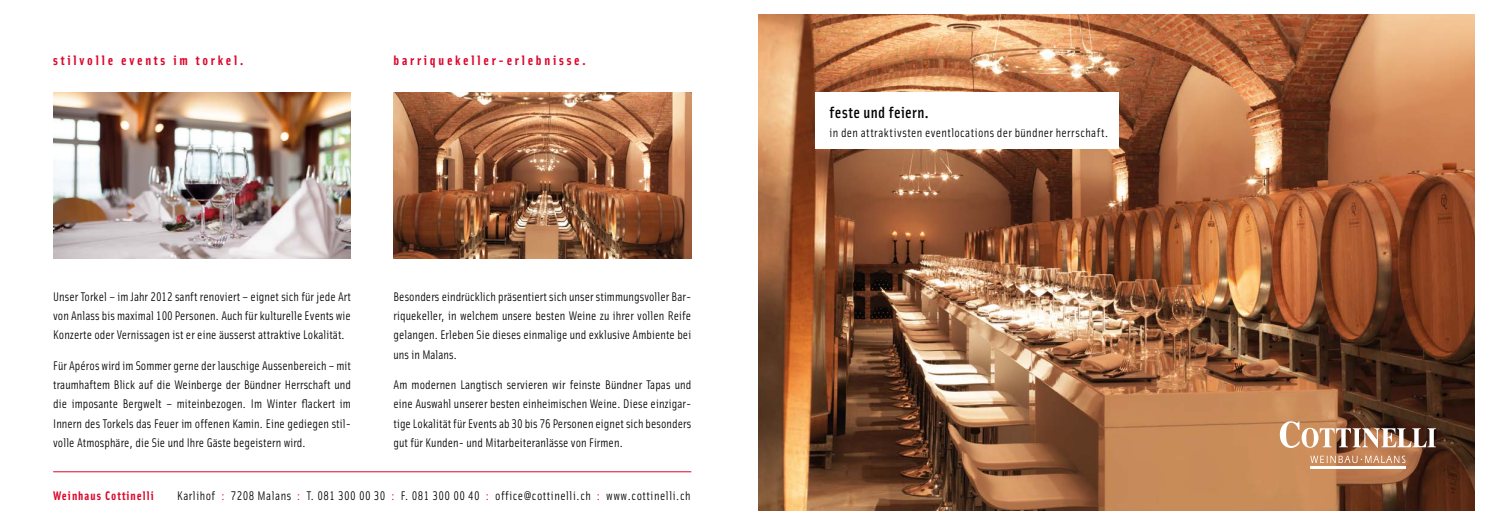
<style>
.page{position:relative;width:1489px;height:525px;background:#fff}
.page>*{position:absolute;margin:0;border:0;box-sizing:border-box;transform-origin:0 0}
.t1{font:16.25px "Solex Medium Lining";letter-spacing:.025em;color:#000}
.t2{font:13.75px "Solex Bold Lining";letter-spacing:.2em;color:#dd052b}
.t3{font:12.5px/19.4px "Solex Regular Lining";letter-spacing:.005em;color:#000;text-align:justify}
.t4{font:12.5px "Solex Regular Lining";letter-spacing:.04em;color:#000}
.t5{font:12.5px "Solex Regular Lining";letter-spacing:.03em;color:#000}
.t6{font:12.5px "Solex Bold Lining";letter-spacing:.08em;color:#dd052b}
.s1{color:#dd052b}
</style>
<div class="page">
<img style="left:758px;top:14px;width:716px;height:496px">
<div style="left:815px;top:92px;width:303px;height:57px;background:#fff"></div>
<hr style="left:1310px;top:466px;width:95px;height:3px;background:#fff">
<svg style="left:1279px;top:421px;width:156px;height:26px"></svg>
<svg style="left:1310px;top:455px;width:95px;height:8px"></svg>
<img style="left:53px;top:92px;width:298px;height:167px">
<img style="left:393px;top:92px;width:298px;height:167px">
<hr style="left:53px;top:471px;width:638px;height:1px;background:#dd052b">
<p class="t2" style="left:53px;top:51px;width:192px">stilvolle events im torkel.</p>
<p class="t2" style="left:393px;top:51px;width:194px">barriquekeller-erlebnisse.</p>
<p class="t3" style="left:53px;top:286px;width:299px">Unser Torkel – im Jahr 2012 sanft renoviert – eignet sich für jede Art von Anlass bis maximal 100 Personen. Auch für kulturelle Events wie Konzerte oder Vernissagen ist er eine äusserst attraktive Lokalität.</p>
<p class="t3" style="left:53px;top:355px;width:299px">Für Apéros wird im Sommer gerne der lauschige Aussenbereich – mit traumhaftem Blick auf die Weinberge der Bündner Herrschaft und die imposante Bergwelt – miteinbezogen. Im Winter flackert im Innern des Torkels das Feuer im offenen Kamin. Eine gediegen stil&shy;volle Atmosphäre, die Sie und Ihre Gäste begeistern wird.</p>
<p class="t3" style="left:393px;top:286px;width:299px">Besonders eindrücklich präsentiert sich unser stimmungsvoller Bar&shy;riquekeller, in welchem unsere besten Weine zu ihrer vollen Reife gelangen. Erleben Sie dieses einmalige und exklusive Ambiente bei uns in Malans.</p>
<p class="t3" style="left:393px;top:374px;width:299px">Am modernen Langtisch servieren wir feinste Bündner Tapas und eine Auswahl unserer besten einheimischen Weine. Diese einzigar&shy;tige Lokalität für Events ab 30 bis 76 Personen eignet sich besonders gut für Kunden- und Mitarbeiteranlässe von Firmen.</p>
<p class="t6" style="left:53px;top:487px;width:102px">Weinhaus Cottinelli</p>
<p class="t4" style="left:177px;top:487px;width:514px">Karlihof <span class="s1">:</span> 7208 Malans <span class="s1">:</span> T. 081 300 00 30 <span class="s1">:</span> F. 081 300 00 40 <span class="s1">:</span> office@cottinelli.ch <span class="s1">:</span> www.cottinelli.ch</p>
<h1 class="t1" style="left:829px;top:102px;width:101px">feste und feiern.</h1>
<p class="t5" style="left:829px;top:124px;width:280px">in den attraktivsten eventlocations der bündner herrschaft.</p>
</div>
